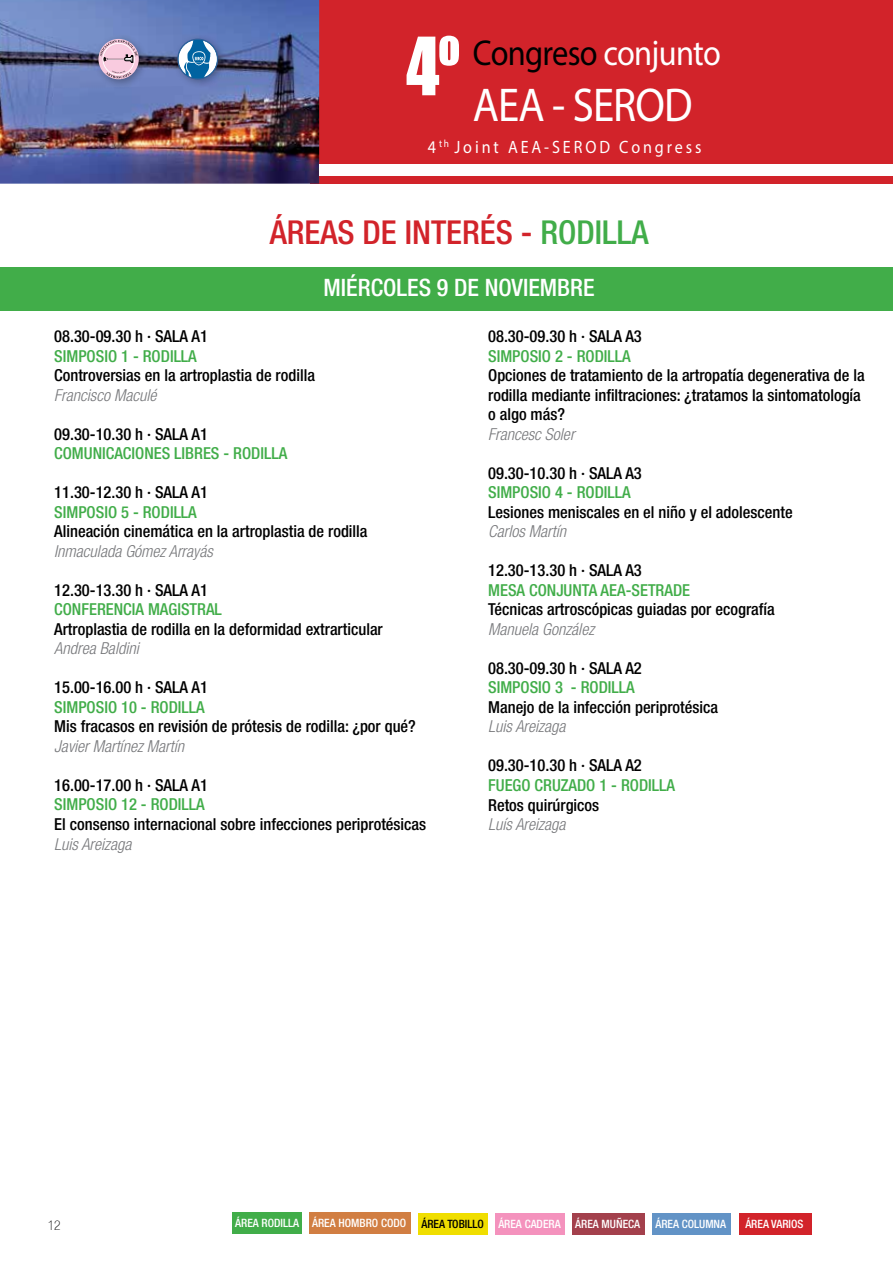
<style>
.page{position:relative;width:893px;height:1263px;background:#fff}
.page>*{position:absolute;margin:0;border:0;box-sizing:border-box;transform-origin:0 0}
.t1{font:74.25px "Impact";color:#fff;scale:.9 1}
.t2{font:47.7px "Myriad Pro";letter-spacing:-.02em;color:#fff;scale:.9 1}
.t3{font:36px "Myriad Pro";letter-spacing:-.02em;color:#000;scale:.9 1}
.t4{font:500 condensed 33px "Helvetica Neue LT Com";color:#d2232a}
.t5{font:500 condensed 24px "Helvetica Neue LT Com";color:#fff}
.t6{font:17.85px "Myriad Pro";letter-spacing:.18em;color:#fff;scale:.9 1}
.t7{font:500 condensed 16.5px/19.5px "Helvetica Neue LT Com";color:#000}
.t8{font:500 condensed 16.5px "Helvetica Neue LT Com";color:#41ad49}
.t9{font:italic 300 condensed 16.5px "Helvetica Neue LT Com";color:#77787b}
.t10{font:100 condensed 13.5px "Helvetica Neue LT Com";color:#000}
.t11{font:500 condensed 11.55px "Helvetica Neue LT Com";color:#fff}
.t12{font:500 condensed 11.55px "Helvetica Neue LT Com";color:#000}
.s1{color:#fff}
.s2{color:#41ad49}
</style>
<div class="page">
<div style="left:0;top:267px;width:893px;height:43px;background:#41ad49"></div>
<div style="left:311px;top:0;width:582px;height:184px;background:#d2232a"></div>
<img style="left:0;top:0;width:319px;height:184px">
<div style="left:94px;top:34px;width:55px;height:55px;background:#000;opacity:.3"></div>
<svg style="left:98px;top:39px;width:41px;height:40px"></svg>
<svg style="left:102px;top:43px;width:33px;height:32px"></svg>
<div style="left:103px;top:44px;width:31px;height:30px;background:#f9cbdf;border-radius:50%"></div>
<svg style="left:100px;top:40px;width:38px;height:22px"></svg>
<svg style="left:106px;top:71px;width:25px;height:7px"></svg>
<div style="left:173px;top:34px;width:54px;height:55px;background:#000;opacity:.3"></div>
<svg style="left:178px;top:39px;width:39px;height:40px"></svg>
<svg style="left:184px;top:39px;width:27px;height:40px"></svg>
<div style="left:178px;top:39px;width:39px;height:40px;border:1px solid #0063a1;border-radius:50%"></div>
<div style="left:178px;top:39px;width:40px;height:40px;border:1px solid #315d97;border-radius:50%"></div>
<div style="left:319px;top:164px;width:574px;height:12px;background:#fff"></div>
<div style="left:232px;top:1212px;width:69px;height:22px;background:#41ad49"></div>
<div style="left:309px;top:1212px;width:102px;height:22px;background:#d17e42"></div>
<div style="left:572px;top:1213px;width:73px;height:22px;background:#a3404c"></div>
<div style="left:418px;top:1213px;width:70px;height:22px;background:#f0de00"></div>
<div style="left:495px;top:1213px;width:69px;height:22px;background:#f492bd"></div>
<div style="left:652px;top:1213px;width:78px;height:22px;background:#6293c6"></div>
<div style="left:739px;top:1213px;width:73px;height:22px;background:#d2232a"></div>
<h1 class="t1" style="left:406px;top:9px;width:62px">4º</h1>
<h3 class="t3" style="left:473px;top:31px;width:277px">Congreso <span class="s1">conjunto</span></h3>
<h2 class="t2" style="left:473px;top:76px;width:246px">AEA - SEROD</h2>
<p class="t6" style="left:428px;top:136px;width:305px">4 <sup>th</sup> Joint AEA-SEROD Congress</p>
<h3 class="t4" style="left:270px;top:212px;width:380px">ÁREAS DE INTERÉS - <span class="s2">RODILLA</span></h3>
<h3 class="t5" style="left:324px;top:273px;width:272px">MIÉRCOLES 9 DE NOVIEMBRE</h3>
<p class="t7" style="left:54px;top:327px;width:155px">08.30-09.30 h · SALA A1</p>
<p class="t8" style="left:54px;top:346px;width:144px">SIMPOSIO 1 - RODILLA</p>
<p class="t7" style="left:54px;top:366px;width:262px">Controversias en la artroplastia de rodilla</p>
<p class="t9" style="left:54px;top:386px;width:108px">FranciscoMaculé</p>
<p class="t7" style="left:54px;top:424px;width:155px">09.30-10.30 h · SALA A1</p>
<p class="t8" style="left:54px;top:444px;width:235px">COMUNICACIONES LIBRES - RODILLA</p>
<p class="t7" style="left:54px;top:483px;width:155px">11.30-12.30 h · SALA A1</p>
<p class="t8" style="left:54px;top:502px;width:144px">SIMPOSIO 5 - RODILLA</p>
<p class="t7" style="left:54px;top:522px;width:315px">Alineación cinemática en la artroplastia de rodilla</p>
<p class="t9" style="left:54px;top:542px;width:164px">InmaculadaGómezArrayás</p>
<p class="t7" style="left:54px;top:580px;width:155px">12.30-13.30 h · SALA A1</p>
<p class="t8" style="left:54px;top:600px;width:169px">CONFERENCIA MAGISTRAL</p>
<p class="t7" style="left:54px;top:619px;width:330px">Artroplastia de rodilla en la deformidad extrarticular</p>
<p class="t9" style="left:54px;top:639px;width:90px">AndreaBaldini</p>
<p class="t7" style="left:54px;top:678px;width:155px">15.00-16.00 h · SALA A1</p>
<p class="t8" style="left:54px;top:697px;width:152px">SIMPOSIO 10 - RODILLA</p>
<p class="t7" style="left:54px;top:717px;width:363px">Mis fracasos en revisión de prótesis de rodilla: ¿por qué?</p>
<p class="t9" style="left:54px;top:737px;width:135px">JavierMartínezMartín</p>
<p class="t7" style="left:54px;top:775px;width:155px">16.00-17.00 h · SALA A1</p>
<p class="t8" style="left:54px;top:795px;width:152px">SIMPOSIO 12 - RODILLA</p>
<p class="t7" style="left:54px;top:814px;width:374px">El consenso internacional sobre infecciones periprotésicas</p>
<p class="t9" style="left:54px;top:834px;width:83px">LuisAreizaga</p>
<p class="t7" style="left:488px;top:327px;width:155px">08.30-09.30 h · SALA A3</p>
<p class="t8" style="left:488px;top:346px;width:144px">SIMPOSIO 2 - RODILLA</p>
<p class="t7" style="left:488px;top:366px;width:378px">Opciones de tratamiento de la artropatía degenerativa de la rodilla mediante infiltraciones: ¿tratamos la sintomatología o algo más?</p>
<p class="t9" style="left:488px;top:425px;width:92px">FrancescSoler</p>
<p class="t7" style="left:488px;top:463px;width:155px">09.30-10.30 h · SALA A3</p>
<p class="t8" style="left:488px;top:483px;width:144px">SIMPOSIO 4 - RODILLA</p>
<p class="t7" style="left:488px;top:502px;width:306px">Lesiones meniscales en el niño y el adolescente</p>
<p class="t9" style="left:488px;top:522px;width:83px">CarlosMartín</p>
<p class="t7" style="left:488px;top:561px;width:155px">12.30-13.30 h · SALA A3</p>
<p class="t8" style="left:488px;top:580px;width:203px">MESA CONJUNTA AEA-SETRADE</p>
<p class="t7" style="left:488px;top:600px;width:288px">Técnicas artroscópicas guiadas por ecografía</p>
<p class="t9" style="left:488px;top:620px;width:111px">ManuelaGonzález</p>
<p class="t7" style="left:488px;top:658px;width:155px">08.30-09.30 h · SALA A2</p>
<p class="t8" style="left:488px;top:678px;width:148px">SIMPOSIO 3 - RODILLA</p>
<p class="t7" style="left:488px;top:697px;width:231px">Manejo de la infección periprotésica</p>
<p class="t9" style="left:488px;top:717px;width:83px">LuisAreizaga</p>
<p class="t7" style="left:488px;top:756px;width:155px">09.30-10.30 h · SALA A2</p>
<p class="t8" style="left:488px;top:775px;width:188px">FUEGO CRUZADO 1 - RODILLA</p>
<p class="t7" style="left:488px;top:795px;width:113px">Retos quirúrgicos</p>
<p class="t9" style="left:488px;top:815px;width:83px">LuísAreizaga</p>
<p class="t10" style="left:48px;top:1217px;width:14px">12</p>
<p class="t11" style="left:235px;top:1216px;width:172px">ÁREA RODILLA ÁREA HOMBRO CODO</p>
<p class="t12" style="left:421px;top:1217px;width:64px">ÁREA TOBILLO</p>
<p class="t11" style="left:498px;top:1217px;width:64px">ÁREA CADERA</p>
<p class="t11" style="left:575px;top:1217px;width:66px">ÁREA MUÑECA</p>
<p class="t11" style="left:655px;top:1217px;width:72px">ÁREA COLUMNA</p>
<p class="t11" style="left:745px;top:1217px;width:60px">ÁREA VARIOS</p>
</div>
